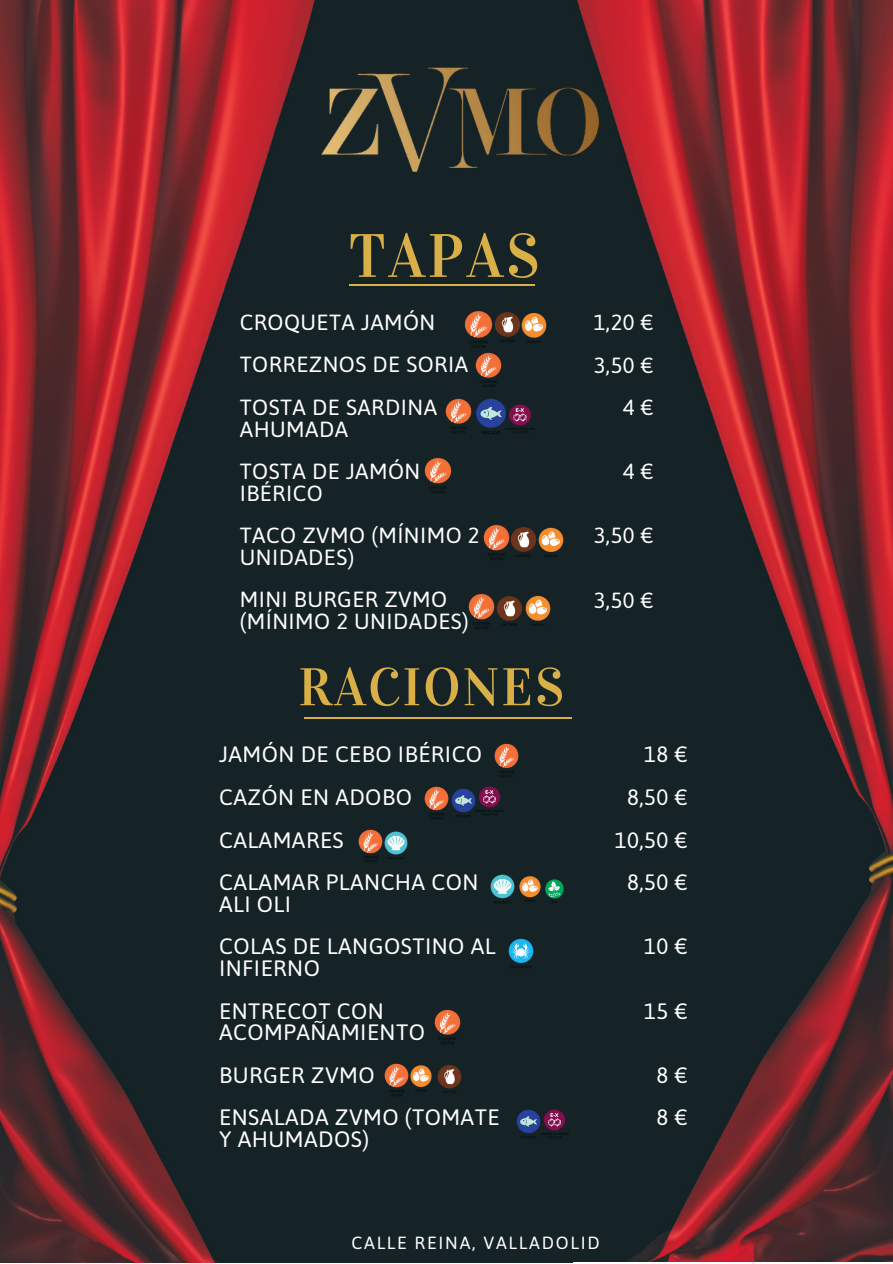
<style>
.page{position:relative;width:893px;height:1264px;background:#fff}
.page>*{position:absolute;margin:0;border:0;box-sizing:border-box;transform-origin:0 0}
.t1{font:61.35px "Vidaloka";letter-spacing:.04em;color:#d9af48}
.t2{font:53.1px "Vidaloka";letter-spacing:.04em;color:#d9af48}
.t3{font:22.2px/42.8px "Asap";letter-spacing:.02em;color:#fff}
.t4{font:21.9px/42.8px "Asap";letter-spacing:.02em;color:#fff}
.t5{font:17.55px "Asap";letter-spacing:.1em;color:#fff}
</style>
<div class="page">
<img style="left:572px;top:0;width:320px;height:1261px">
<img style="left:0;top:0;width:572px;height:1262px">
<hr style="left:349px;top:285px;width:185px;height:1px;background:#d9af48">
<hr style="left:304px;top:717px;width:267px;height:1px;background:#d9af48">
<img style="left:464px;top:309px;width:29px;height:41px">
<img style="left:445px;top:396px;width:28px;height:40px">
<img style="left:424px;top:456px;width:28px;height:39px">
<img style="left:482px;top:522px;width:82px;height:40px">
<img style="left:467px;top:591px;width:84px;height:40px">
<img style="left:436px;top:1060px;width:26px;height:37px">
<img style="left:424px;top:784px;width:50px;height:37px">
<img style="left:383px;top:1061px;width:26px;height:37px">
<img style="left:493px;top:742px;width:26px;height:37px">
<img style="left:489px;top:870px;width:26px;height:37px">
<img style="left:357px;top:827px;width:51px;height:37px">
<img style="left:409px;top:1061px;width:24px;height:34px">
<img style="left:475px;top:393px;width:32px;height:46px">
<img style="left:493px;top:307px;width:28px;height:39px">
<img style="left:520px;top:309px;width:27px;height:38px">
<img style="left:507px;top:934px;width:27px;height:38px">
<img style="left:515px;top:1105px;width:24px;height:37px">
<img style="left:474px;top:778px;width:30px;height:45px">
<img style="left:319px;top:61px;width:279px;height:118px">
<img style="left:474px;top:350px;width:28px;height:40px">
<img style="left:504px;top:396px;width:31px;height:45px">
<img style="left:518px;top:872px;width:23px;height:34px">
<img style="left:544px;top:876px;width:20px;height:30px">
<img style="left:433px;top:1007px;width:28px;height:39px">
<img style="left:539px;top:1101px;width:30px;height:45px">
<h1 class="t1" style="left:349px;top:219px;width:192px">TAPAS</h1>
<p class="t4" style="left:240px;top:300px;width:230px">CROQUETA JAMÓN<br>TORREZNOS DE SORIA<br>TOSTA DE SARDINA</p>
<p class="t4" style="left:240px;top:407px;width:182px">AHUMADA<br>TOSTA DE JAMÓN</p>
<p class="t4" style="left:240px;top:471px;width:241px">IBÉRICO<br>TACO ZVMO (MÍNIMO 2</p>
<p class="t4" style="left:240px;top:535px;width:209px">UNIDADES)<br>MINI BURGER ZVMO</p>
<p class="t4" style="left:240px;top:599px;width:230px">(MÍNIMO 2 UNIDADES)</p>
<h2 class="t2" style="left:298px;top:655px;width:267px">RACIONES</h2>
<p class="t3" style="left:219px;top:732px;width:264px">JAMÓN DE CEBO IBÉRICO<br>CAZÓN EN ADOBO<br>CALAMARES<br>CALAMAR PLANCHA CON</p>
<p class="t3" style="left:219px;top:882px;width:278px">ALI OLI<br>COLAS DE LANGOSTINO AL</p>
<p class="t3" style="left:219px;top:946px;width:166px">INFIERNO<br>ENTRECOT CON</p>
<p class="t3" style="left:219px;top:1010px;width:282px">ACOMPAÑAMIENTO<br>BURGER ZVMO<br>ENSALADA ZVMO (TOMATE</p>
<p class="t3" style="left:219px;top:1117px;width:151px">Y AHUMADOS)</p>
<p class="t4" style="left:593px;top:300px;width:62px;text-align:right">1,20 €<br>3,50 €<br>4 €</p>
<p class="t4" style="left:623px;top:450px;width:33px">4 €</p>
<p class="t4" style="left:593px;top:514px;width:62px">3,50 €</p>
<p class="t4" style="left:593px;top:578px;width:62px">3,50 €</p>
<p class="t3" style="left:614px;top:732px;width:75px;text-align:right">18 €<br>8,50 €<br>10,50 €<br>8,50 €</p>
<p class="t3" style="left:644px;top:925px;width:45px">10 €</p>
<p class="t3" style="left:644px;top:989px;width:45px">15 €</p>
<p class="t3" style="left:656px;top:1053px;width:33px">8 €<br>8 €</p>
<p class="t5" style="left:351px;top:1232px;width:250px">CALLE REINA, VALLADOLID</p>
</div>
